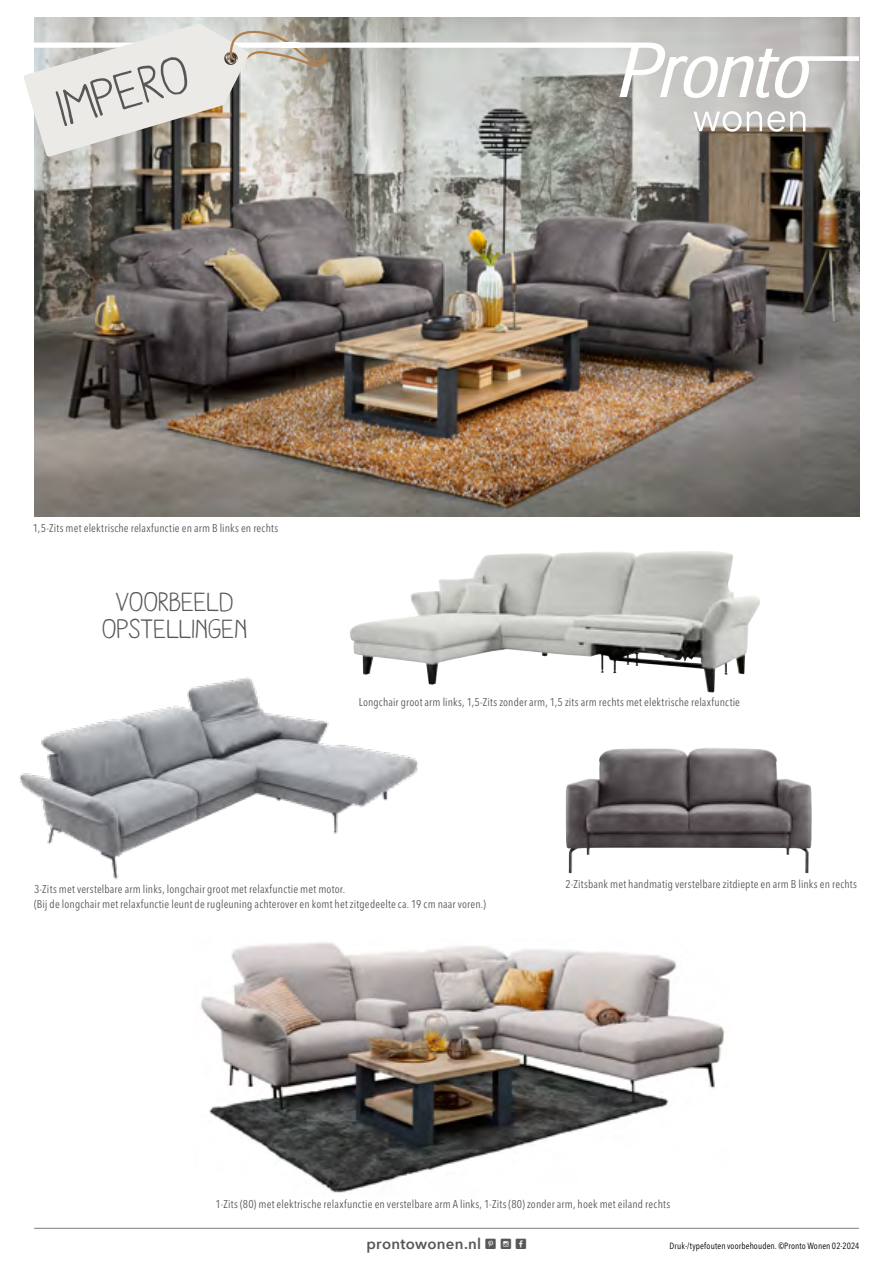
<style>
.page{position:relative;width:893px;height:1263px;background:#fff}
.page>*{position:absolute;margin:0;border:0;box-sizing:border-box;transform-origin:0 0}
.t1{font:52.5px "Aracne";color:#575756}
.t2{font:27px/27px "Aracne";color:#575756;text-align:center}
.t3{font:600 15px "Avenir Next";letter-spacing:.02em;color:#575756}
.t4{font:condensed 11.25px/15px "Avenir Next LT Pro";letter-spacing:.015em;color:#575756}
.t5{font:9px "Avenir Next Condensed";letter-spacing:.015em;color:#000}
.s1{font-family:"Social Shapes";font-weight:400}
</style>
<div class="page">
<img style="left:201px;top:942px;width:524px;height:251px">
<img style="left:566px;top:748px;width:246px;height:125px">
<img style="left:34px;top:17px;width:826px;height:500px">
<img style="left:20px;top:677px;width:398px;height:203px">
<hr style="left:34px;top:1228px;width:825px;height:1px;background:#7e7e7d">
<svg style="left:24px;top:24px;width:835px;height:133px;background:#c0bfba"></svg>
<div style="left:281px;top:43px;width:18px;height:5px;background:#fff"></div>
<img style="left:350px;top:551px;width:335px;height:134px">
<h1 class="t1" style="left:52px;top:81px;width:137px;rotate:-16deg">IMPERO</h1>
<p class="t4" style="left:33px;top:520px;width:247px">1,5-Zits met elektrische relaxfunctie en arm B links en rechts</p>
<h2 class="t2" style="left:103px;top:588px;width:147px">VOORBEELD<br>OPSTELLINGEN</h2>
<p class="t4" style="left:359px;top:694px;width:383px">Longchair groot arm links, 1,5-Zits zonder arm, 1,5 zits arm rechts met elektrische relaxfunctie</p>
<p class="t4" style="left:34px;top:881px;width:453px">3-Zits met verstelbare arm links, longchair groot met relaxfunctie met motor.<br>(Bij de longchair met relaxfunctie leunt de rugleuning achterover en komt het zitgedeelte ca. 19 cm naar voren.)</p>
<p class="t4" style="left:566px;top:877px;width:293px">2-Zitsbank met handmatig verstelbare zitdiepte en arm B links en rechts</p>
<p class="t4" style="left:216px;top:1197px;width:456px">1-Zits (80) met elektrische relaxfunctie en verstelbare arm A links, 1-Zits (80) zonder arm, hoek met eiland rechts</p>
<h3 class="t3" style="left:366px;top:1231px;width:161px">prontowonen.nl <span class="s1">Q P M</span></h3>
<p class="t5" style="left:669px;top:1238px;width:191px">Druk-/typefouten voorbehouden. ©Pronto Wonen 02-2024</p>
</div>
